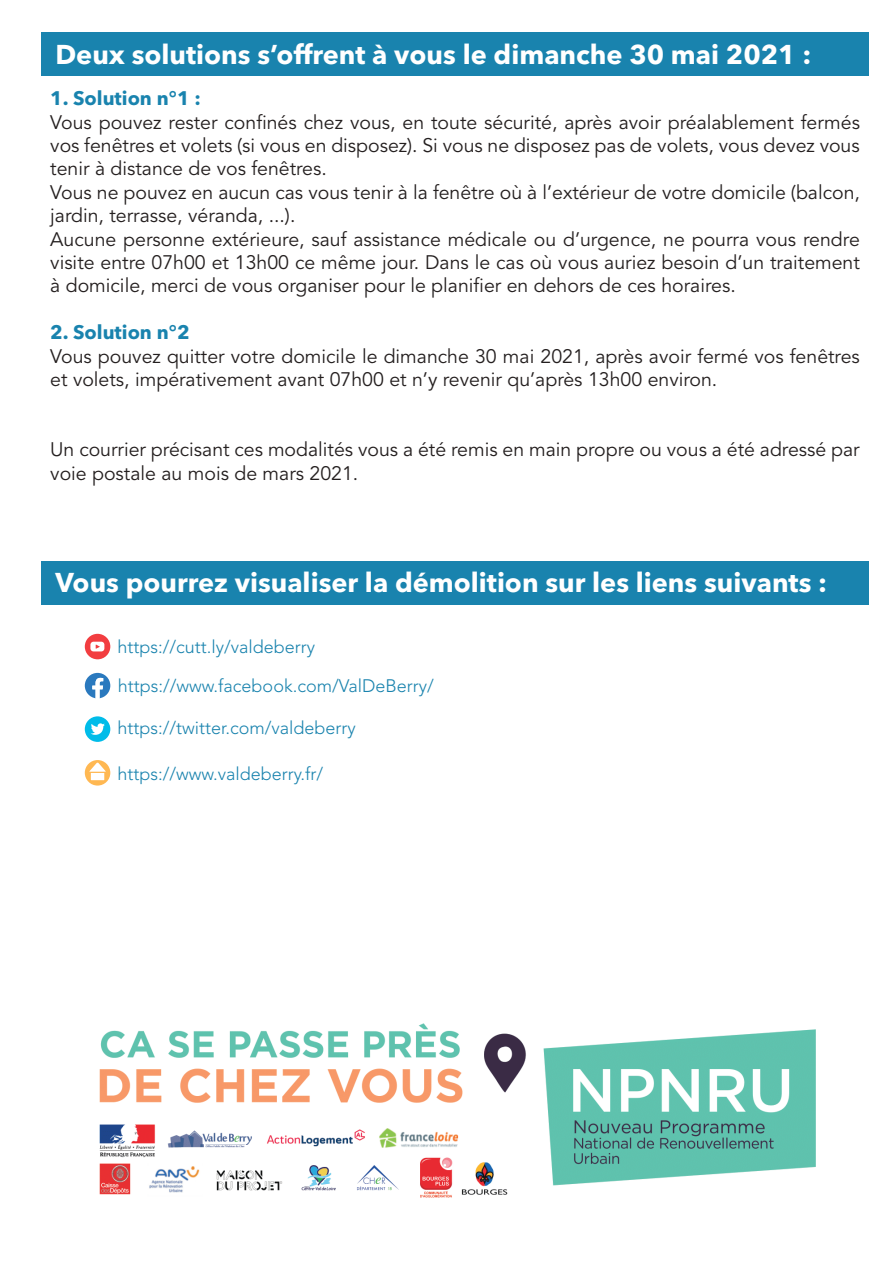
<style>
.page{position:relative;width:893px;height:1263px;background:#fff}
.page>*{position:absolute;margin:0;border:0;box-sizing:border-box;transform-origin:0 0}
.t1{font:700 27px "Avenir Next LT Pro";color:#fff}
.t2{font:19.5px/23.4px "Avenir LT Std";color:#241f1f}
.t3{font:700 19.5px "Avenir Next LT Pro";color:#1983ae}
.t4{font:300 18px "Avenir LT Std";color:#1983ae}
</style>
<div class="page">
<div style="left:41px;top:32px;width:828px;height:44px;background:#1983ae"></div>
<div style="left:41px;top:561px;width:828px;height:43px;background:#1983ae"></div>
<div style="left:85px;top:716px;width:25px;height:26px;background:#00bce9;border-radius:50%"></div>
<svg style="left:91px;top:723px;width:14px;height:12px"></svg>
<svg style="left:85px;top:673px;width:25px;height:25px"></svg>
<div style="left:85px;top:634px;width:25px;height:25px;background:#f23d40;border-radius:50%"></div>
<svg style="left:90px;top:642px;width:14px;height:9px"></svg>
<div style="left:85px;top:760px;width:25px;height:25px;background:#ffb852;border-radius:50%"></div>
<svg style="left:89px;top:762px;width:17px;height:18px"></svg>
<img style="left:99px;top:1023px;width:717px;height:175px">
<h1 class="t1" style="left:55px;top:38px;width:758px">Deux solutions s’offrent à vous le dimanche 30 mai 2021 :</h1>
<p class="t3" style="left:50px;top:86px;width:152px">1. Solution n°1 :</p>
<p class="t2" style="left:50px;top:111px;width:811px">Vous pouvez rester confinés chez vous, en toute sécurité, après avoir préalablement fermés vos fenêtres et volets (si vous en disposez). Si vous ne disposez pas de volets, vous devez vous tenir à distance de vos fenêtres.<br>Vous ne pouvez en aucun cas vous tenir à la fenêtre où à l’extérieur de votre domicile (balcon, jardin, terrasse, véranda, ...).<br>Aucune personne extérieure, sauf assistance médicale ou d’urgence, ne pourra vous rendre visite entre 07h00 et 13h00 ce même jour. Dans le cas où vous auriez besoin d’un traitement à domicile, merci de vous organiser pour le planifier en dehors de ces horaires.</p>
<p class="t3" style="left:50px;top:320px;width:141px">2. Solution n°2</p>
<p class="t2" style="left:50px;top:345px;width:811px">Vous pouvez quitter votre domicile le dimanche 30 mai 2021, après avoir fermé vos fenêtres et volets, impérativement avant 07h00 et n’y revenir qu’après 13h00 environ.</p>
<p class="t2" style="left:50px;top:438px;width:811px">Un courrier précisant ces modalités vous a été remis en main propre ou vous a été adressé par voie postale au mois de mars 2021.</p>
<h1 class="t1" style="left:55px;top:566px;width:773px">Vous pourrez visualiser la démolition sur les liens suivants :</h1>
<p class="t4" style="left:117px;top:636px;width:199px">https://cutt.ly/valdeberry</p>
<p class="t4" style="left:118px;top:675px;width:317px">https://www.facebook.com/ValDeBerry/</p>
<p class="t4" style="left:117px;top:717px;width:240px">https://twitter.com/valdeberry</p>
<p class="t4" style="left:117px;top:763px;width:207px">https://www.valdeberry.fr/</p>
</div>
